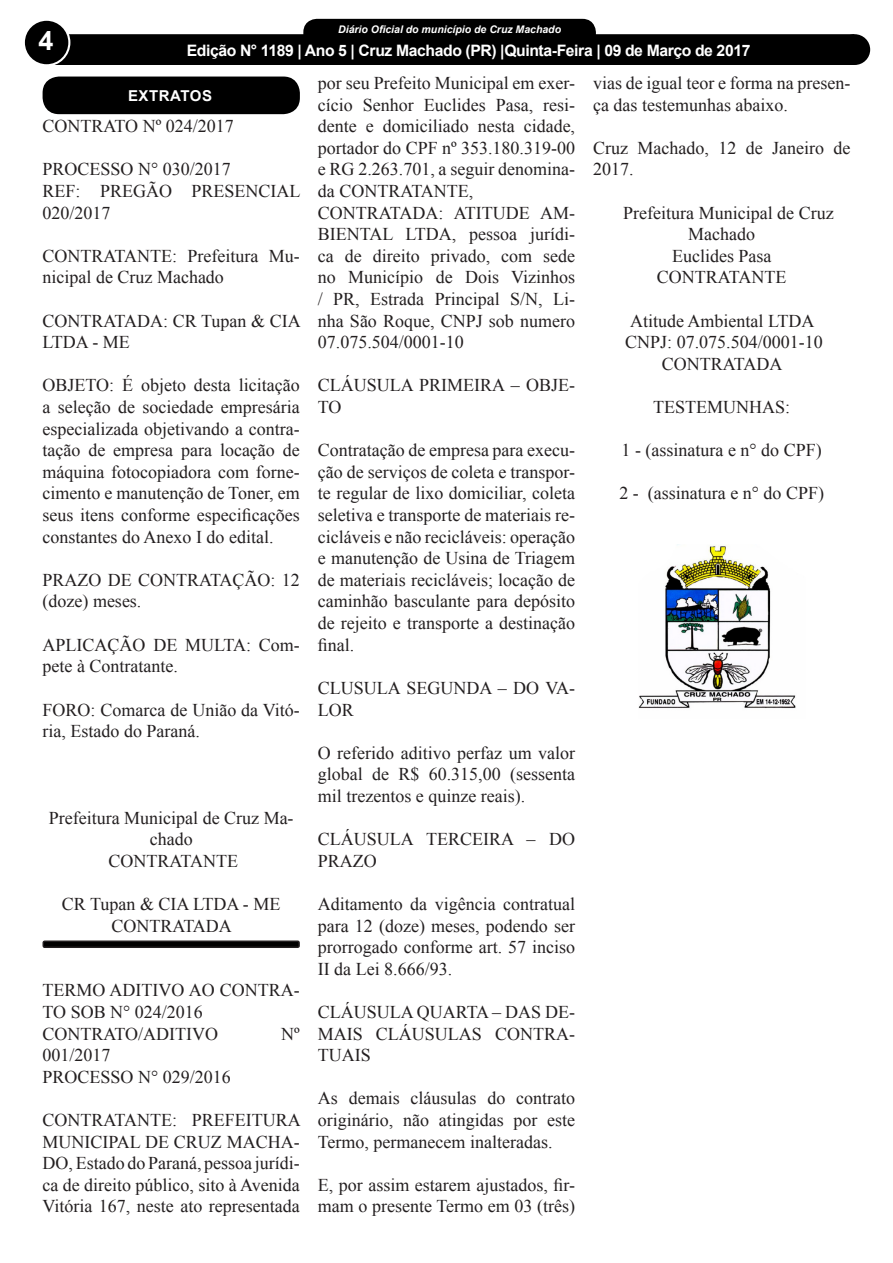
<style>
.page{position:relative;width:893px;height:1263px;background:#fff}
.page>*{position:absolute;margin:0;border:0;box-sizing:border-box;transform-origin:0 0}
.t1{font:700 27px "Arial";color:#fff}
.t2{font:18px/21.6px "Times New Roman";color:#231f20}
.t3{font:700 15.75px "Arial";letter-spacing:-.025em;color:#fff}
.t4{font:700 15px "Arial";color:#fff}
.t5{font:700 15px "Arial";letter-spacing:.035em;color:#fff}
.t6{font:italic 700 10.5px "Arial";color:#fff}
</style>
<div class="page">
<div style="left:305px;top:20px;width:289px;height:28px;background:#000;border-radius:12px"></div>
<div style="left:303px;top:19px;width:293px;height:31px;border:3px solid #000;border-radius:12px"></div>
<div style="left:39px;top:34px;width:815px;height:31px;background:#000;border:2px solid #000"></div>
<div style="left:24px;top:20px;width:45px;height:45px;background:#000;border-radius:50%"></div>
<div style="left:23px;top:19px;width:47px;height:47px;border:2px solid #fff;border-radius:50%"></div>
<div style="left:840px;top:35px;width:29px;height:29px;background:#000;border-radius:50%"></div>
<div style="left:839px;top:34px;width:31px;height:31px;border:2px solid #000;border-radius:50%"></div>
<div style="left:110px;top:36px;width:655px;height:27px;background:#000"></div>
<div style="left:43px;top:941px;width:256px;height:6px;background:#000;border-radius:2px"></div>
<div style="left:43px;top:940px;width:257px;height:8px;border:2px solid #231f20;border-radius:2px"></div>
<img style="left:638px;top:544px;width:158px;height:165px">
<div style="left:43px;top:77px;width:257px;height:37px;background:#000;border-radius:16px"></div>
<h1 class="t1" style="left:38px;top:21px;width:17px">4</h1>
<p class="t6" style="left:338px;top:22px;width:224px">Diário Oficial do município de Cruz Machado</p>
<p class="t4" style="left:205px;top:40px;width:491px">Edição 1145 - Cruz Machado (PR) - Terça-Feira - 3 de Janeiro de 2017</p>
<p class="t3" style="left:187px;top:39px;width:565px">Edição N° 1189 | Ano 5 | Cruz Machado (PR) |Quinta-Feira | 09 de Março de 2017</p>
<p class="t5" style="left:128px;top:85px;width:85px">EXTRATOS</p>
<p class="t2" style="left:43px;top:115px;width:193px">CONTRATO Nº 024/2017</p>
<p class="t2" style="left:43px;top:158px;width:190px">PROCESSO N° 030/2017</p>
<p class="t2" style="left:43px;top:180px;width:259px">REF: PREGÃO PRESENCIAL<br>020/2017</p>
<p class="t2" style="left:43px;top:244px;width:259px">CONTRATANTE: Prefeitura Mu&shy;nicipal de Cruz Machado</p>
<p class="t2" style="left:43px;top:309px;width:260px">CONTRATADA: CR Tupan &amp; CIA<br>LTDA - ME</p>
<p class="t2" style="left:43px;top:374px;width:259px;text-align:justify">OBJETO: É objeto desta licitação a seleção de sociedade empresária especializada objetivando a contra&shy;tação de empresa para locação de máquina fotocopiadora com forne&shy;cimento e manutenção de Toner, em seus itens conforme especificações constantes do Anexo I do edital.</p>
<p class="t2" style="left:43px;top:568px;width:259px">PRAZO DE CONTRATAÇÃO: 12 (doze) meses.</p>
<p class="t2" style="left:43px;top:633px;width:259px">APLICAÇÃO DE MULTA: Com&shy;pete à Contratante.</p>
<p class="t2" style="left:43px;top:698px;width:259px">FORO: Comarca de União da Vitó&shy;ria, Estado do Paraná.</p>
<p class="t2" style="left:49px;top:806px;width:246px;text-align:center">Prefeitura Municipal de Cruz Ma&shy;chado</p>
<p class="t2" style="left:109px;top:849px;width:131px">CONTRATANTE</p>
<p class="t2" style="left:62px;top:892px;width:220px">CR Tupan &amp; CIA LTDA - ME</p>
<p class="t2" style="left:111px;top:914px;width:122px">CONTRATADA</p>
<p class="t2" style="left:43px;top:979px;width:259px">TERMO ADITIVO AO CONTRA-<br>TO SOB N° 024/2016</p>
<p class="t2" style="left:43px;top:1022px;width:177px">CONTRATO/ADITIVO</p>
<p class="t2" style="left:281px;top:1022px;width:20px">Nº</p>
<p class="t2" style="left:43px;top:1044px;width:70px">001/2017</p>
<p class="t2" style="left:43px;top:1065px;width:190px">PROCESSO N° 029/2016</p>
<p class="t2" style="left:43px;top:1108px;width:260px;text-align:justify">CONTRATANTE: PREFEITURA MUNICIPAL DE CRUZ MACHA-DO, Estado do Paraná, pessoa jurídi&shy;ca de direito público, sito à Avenida Vitória 167, neste ato representada</p>
<p class="t2" style="left:318px;top:72px;width:259px;text-align:justify">por seu Prefeito Municipal em exer&shy;cício Senhor Euclides Pasa, resi&shy;dente e domiciliado nesta cidade, portador do CPF nº 353.180.319-00 e RG 2.263.701, a seguir denomina&shy;da CONTRATANTE,</p>
<p class="t2" style="left:318px;top:201px;width:259px;text-align:justify">CONTRATADA: ATITUDE AM-BIENTAL LTDA, pessoa jurídi&shy;ca de direito privado, com sede no Município de Dois Vizinhos / PR, Estrada Principal S/N, Li&shy;nha São Roque, CNPJ sob numero 07.075.504/0001-10</p>
<p class="t2" style="left:318px;top:374px;width:259px">CLÁUSULA PRIMEIRA – OBJE-<br>TO</p>
<p class="t2" style="left:318px;top:439px;width:259px;text-align:justify">Contratação de empresa para execu&shy;ção de serviços de coleta e transpor&shy;te regular de lixo domiciliar, coleta seletiva e transporte de materiais re&shy;cicláveis e não recicláveis: operação e manutenção de Usina de Triagem de materiais recicláveis; locação de caminhão basculante para depósito de rejeito e transporte a destinação final.</p>
<p class="t2" style="left:318px;top:676px;width:259px">CLUSULA SEGUNDA – DO VA-<br>LOR</p>
<p class="t2" style="left:318px;top:741px;width:259px;text-align:justify">O referido aditivo perfaz um valor global de R$ 60.315,00 (sessenta mil trezentos e quinze reais).</p>
<p class="t2" style="left:318px;top:828px;width:259px">CLÁUSULA TERCEIRA – DO<br>PRAZO</p>
<p class="t2" style="left:318px;top:892px;width:259px;text-align:justify">Aditamento da vigência contratual para 12 (doze) meses, podendo ser prorrogado conforme art. 57 inciso II da Lei 8.666/93.</p>
<p class="t2" style="left:318px;top:1000px;width:259px;text-align:justify">CLÁUSULA QUARTA – DAS DE-MAIS CLÁUSULAS CONTRA-TUAIS</p>
<p class="t2" style="left:318px;top:1087px;width:259px;text-align:justify">As demais cláusulas do contrato originário, não atingidas por este Termo, permanecem inalteradas.</p>
<p class="t2" style="left:318px;top:1173px;width:259px">E, por assim estarem ajustados, fir&shy;mam o presente Termo em 03 (três)</p>
<p class="t2" style="left:593px;top:72px;width:259px">vias de igual teor e forma na presen&shy;ça das testemunhas abaixo.</p>
<p class="t2" style="left:593px;top:136px;width:259px">Cruz Machado, 12 de Janeiro de<br>2017.</p>
<p class="t2" style="left:688px;top:201px;width:147px;text-indent:-65px">Prefeitura Municipal de Cruz<br>Machado</p>
<p class="t2" style="left:672px;top:244px;width:101px">Euclides Pasa</p>
<p class="t2" style="left:657px;top:266px;width:131px">CONTRATANTE</p>
<p class="t2" style="left:630px;top:309px;width:186px">Atitude Ambiental LTDA</p>
<p class="t2" style="left:625px;top:331px;width:199px">CNPJ: 07.075.504/0001-10</p>
<p class="t2" style="left:662px;top:352px;width:122px">CONTRATADA</p>
<p class="t2" style="left:653px;top:396px;width:138px">TESTEMUNHAS:</p>
<p class="t2" style="left:622px;top:439px;width:202px">1 - (assinatura e n° do CPF)</p>
<p class="t2" style="left:619px;top:482px;width:206px">2 - (assinatura e n° do CPF)</p>
</div>
